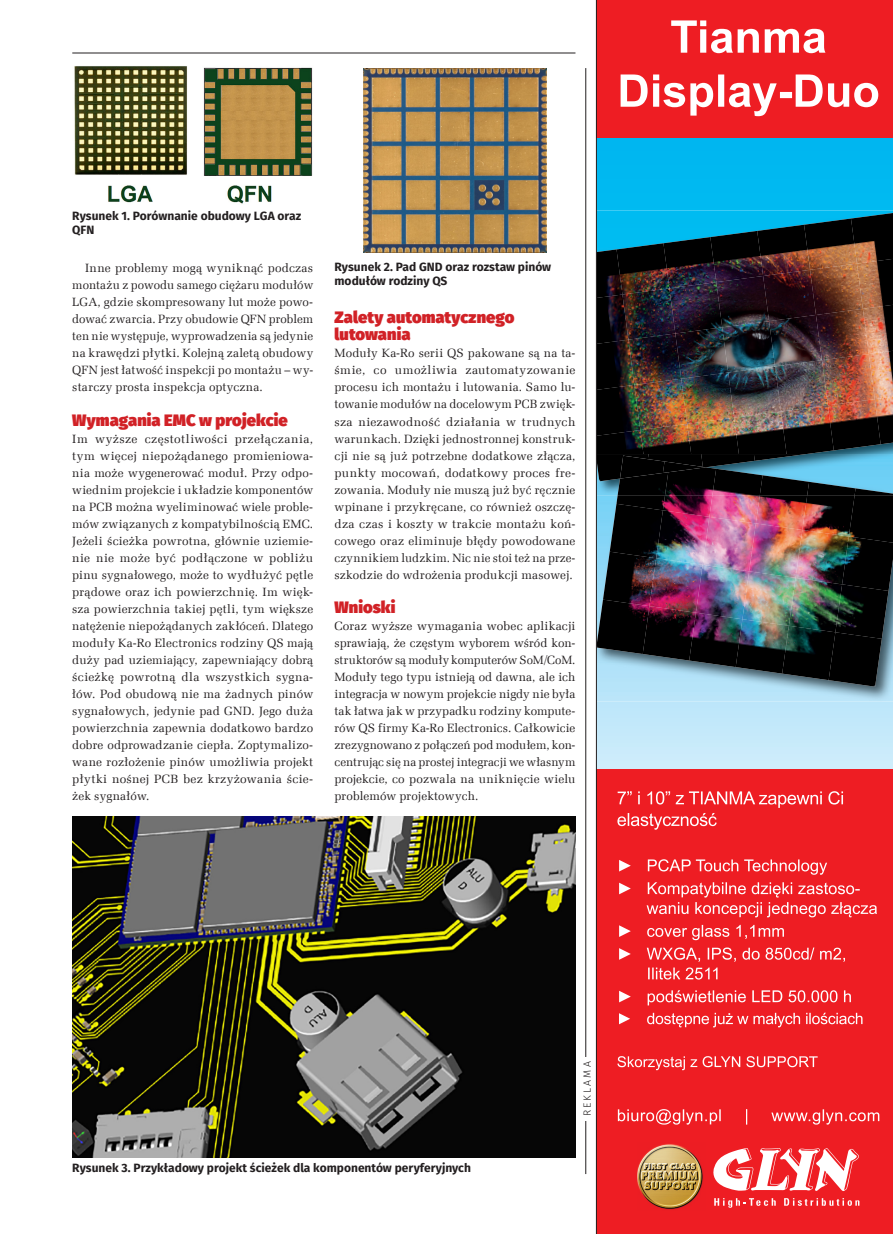
<style>
.page{position:relative;width:893px;height:1234px;background:#fff}
.page>*{position:absolute;margin:0;border:0;box-sizing:border-box;transform-origin:0 0}
._3_Srodtytul{font:900 16.5px/17px "Fira Sans";letter-spacing:.005em;color:#d12126}
._1_Body{font:12px/17px "Zapf Ellipt EU";letter-spacing:.015em;color:#231f20;text-align:justify}
._4_Podpis{font:700 12px/14.4px "Fira Sans";color:#231f20}
.t1{font:300 10.5px "Fira Sans";letter-spacing:.2em;color:#231f20}
</style>
<div class="page">
<hr style="left:585px;top:68px;width:1px;height:1105px;background:#231f20">
<div style="left:577px;top:1056px;width:17px;height:64px;background:#fff"></div>
<hr style="left:72px;top:53px;width:503px;height:1px;background:#231f20">
<img style="left:74px;top:66px;width:239px;height:138px">
<img style="left:363px;top:68px;width:184px;height:185px">
<img style="left:72px;top:816px;width:503px;height:341px">
<img style="left:596px;top:0;width:297px;height:1233px">
<p class="_4_Podpis" style="left:72px;top:207px;width:230px">Rysunek 1. Porównanie obudowy LGA oraz<br>QFN</p>
<p class="_1_Body" style="left:72px;top:260px;width:242px;text-indent:13px">Inne problemy mogą wyniknąć podczas montażu z powodu samego ciężaru modułów LGA, gdzie skompresowany lut może powo&shy;dować zwarcia. Przy obudowie QFN problem ten nie występuje, wyprowadzenia są jedynie na krawędzi płytki. Kolejną zaletą obudowy QFN jest łatwość inspekcji po montażu – wy&shy;starczy prosta inspekcja optyczna.</p>
<p class="_3_Srodtytul" style="left:72px;top:409px;width:217px">Wymagania EMC w projekcie</p>
<p class="_1_Body" style="left:72px;top:430px;width:242px">Im wyższe częstotliwości przełączania, tym więcej niepożądanego promieniowa&shy;nia może wygenerować moduł. Przy odpo&shy;wiednim projekcie i układzie komponentów na PCB można wyeliminować wiele proble&shy;mów związanych z kompatybilnością EMC.<br>Jeżeli ścieżka powrotna, głównie uziemie&shy;nie nie może być podłączone w pobliżu pinu sygnałowego, może to wydłużyć pętle prądowe oraz ich powierzchnię. Im więk&shy;sza powierzchnia takiej pętli, tym większe natężenie niepożądanych zakłóceń. Dlatego moduły Ka-Ro Electronics rodziny QS mają duży pad uziemiający, zapewniający dobrą ścieżkę powrotną dla wszystkich sygna&shy;łów. Pod obudową nie ma żadnych pinów sygnałowych, jedynie pad GND. Jego duża powierzchnia zapewnia dodatkowo bardzo dobre odprowadzanie ciepła. Zoptymalizo&shy;wane rozłożenie pinów umożliwia projekt płytki nośnej PCB bez krzyżowania ście&shy;żek sygnałów.</p>
<p class="_4_Podpis" style="left:334px;top:258px;width:218px">Rysunek 2. Pad GND oraz rozstaw pinów modułów rodziny QS</p>
<p class="_3_Srodtytul" style="left:334px;top:307px;width:181px">Zalety automatycznego lutowania</p>
<p class="_1_Body" style="left:334px;top:345px;width:242px">Moduły Ka-Ro serii QS pakowane są na ta&shy;śmie, co umożliwia zautomatyzowanie procesu ich montażu i lutowania. Samo lu&shy;towanie modułów na docelowym PCB zwięk&shy;sza niezawodność działania w trudnych warunkach. Dzięki jednostronnej konstruk&shy;cji nie są już potrzebne dodatkowe złącza, punkty mocowań, dodatkowy proces fre&shy;zowania. Moduły nie muszą już być ręcznie wpinane i przykręcane, co również oszczę&shy;dza czas i koszty w trakcie montażu koń&shy;cowego oraz eliminuje błędy powodowane czynnikiem ludzkim. Nic nie stoi też na prze&shy;szkodzie do wdrożenia produkcji masowej.</p>
<p class="_3_Srodtytul" style="left:334px;top:596px;width:62px">Wnioski</p>
<p class="_1_Body" style="left:334px;top:617px;width:242px">Coraz wyższe wymagania wobec aplikacji sprawiają, że częstym wyborem wśród kon&shy;struktorów są moduły komputerów SoM/CoM.<br>Moduły tego typu istnieją od dawna, ale ich integracja w nowym projekcie nigdy nie była tak łatwa jak w przypadku rodziny kompute&shy;rów QS firmy Ka-Ro Electronics. Całkowicie zrezygnowano z połączeń pod modułem, kon&shy;centrując się na prostej integracji we własnym projekcie, co pozwala na uniknięcie wielu problemów projektowych.</p>
<p class="_4_Podpis" style="left:72px;top:1158px;width:400px">Rysunek 3. Przykładowy projekt ścieżek dla komponentów peryferyjnych</p>
<p class="t1" style="left:580px;top:1116px;width:56px;rotate:-90deg">REKLAMA</p>
</div>
